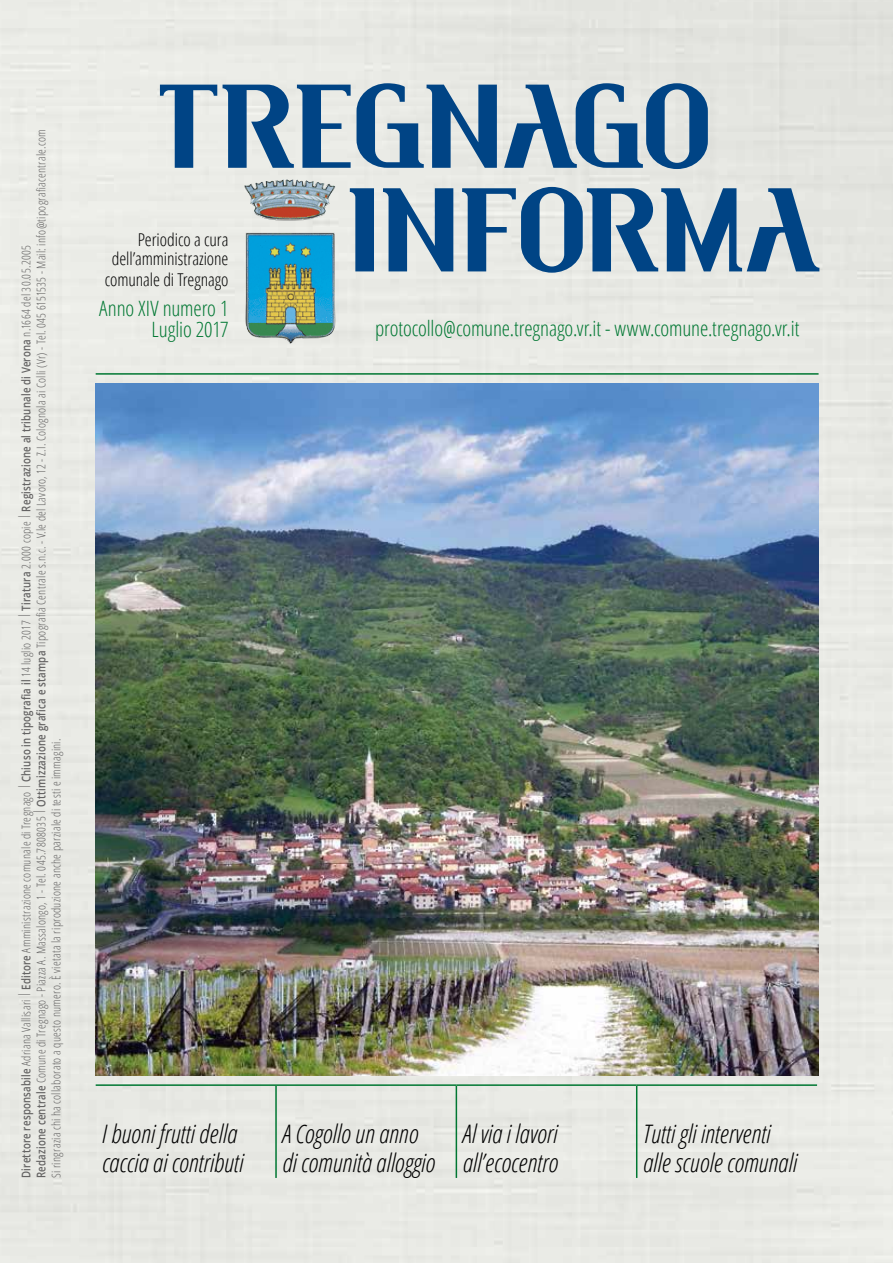
<style>
.page{position:relative;width:893px;height:1263px;background:#e8e9e4}
.page>*{position:absolute;margin:0;border:0;box-sizing:border-box;transform-origin:0 0}
.t1{font:700 123.3px "Maverick";letter-spacing:-.05em;color:#004485}
.t2{font:italic 300 condensed 25.5px/28.5px "Open Sans";color:#000}
.t3{font:300 condensed 21.15px/21.1px "Open Sans";letter-spacing:-.005em;color:#007732;text-align:right}
.t4{font:300 condensed 17.55px "Open Sans";letter-spacing:-.005em;color:#000}
.t5{font:300 condensed 12px/15px "Open Sans";letter-spacing:.025em;color:#646363}
.s1{font-weight:600;font-stretch:normal}
</style>
<div class="page">
<img style="left:244px;top:179px;width:93px;height:165px">
<hr style="left:96px;top:373px;width:723px;height:2px;background:#007732">
<hr style="left:96px;top:1084px;width:180px;height:2px;background:#007732">
<hr style="left:276px;top:1084px;width:180px;height:2px;background:#007732">
<hr style="left:275px;top:1086px;width:2px;height:92px;background:#007732">
<hr style="left:456px;top:1084px;width:181px;height:2px;background:#007732">
<hr style="left:456px;top:1086px;width:1px;height:92px;background:#007732">
<hr style="left:637px;top:1084px;width:180px;height:2px;background:#007732">
<hr style="left:636px;top:1086px;width:1px;height:92px;background:#007732">
<img style="left:96px;top:384px;width:723px;height:692px">
<p class="t5" style="left:18px;top:1178px;width:1050px;rotate:-90deg"><span class="s1">Direttore responsabile</span> Adriana Vallisari | <span class="s1">Editore</span> Amministrazione comunale di Tregnago | <span class="s1">Chiuso in tipografia il</span> 14 luglio 2017 | <span class="s1">Tiratura</span> 2.000 copie | <span class="s1">Registrazione al tribunale di Verona</span> n.1664 del 30.05.2005<br><span class="s1">Redazione centrale</span> Comune di Tregnago - Piazza A. Massalongo, 1 - Tel. 045.7808035 | <span class="s1">Ottimizzazione grafica e stampa</span> Tipografia Centrale s.n.c. - V.le del Lavoro, 12 - Z.I. Colognola ai Colli (Vr) - Tel. 045 6151535 - Mail: info@tipografiacentrale.com<br>Si ringrazia chi ha collaborato a questo numero. È vietata la riproduzione anche parziale di testi e immagini.</p>
<h1 class="t1" style="left:156px;top:52px;width:559px">TREGNAGO</h1>
<h3 class="t4" style="left:138px;top:227px;width:92px">Periodico a cura</h3>
<h3 class="t4" style="left:112px;top:247px;width:118px">dell’amministrazione</h3>
<h3 class="t4" style="left:105px;top:268px;width:125px">comunale di Tregnago</h3>
<h3 class="t3" style="left:99px;top:297px;width:131px">Anno XIV numero 1<br>Luglio 2017</h3>
<h1 class="t1" style="left:345px;top:155px;width:476px">INFORMA</h1>
<h3 class="t3" style="left:375px;top:317px;width:426px">protocollo@comune.tregnago.vr.it - www.comune.tregnago.vr.it</h3>
<h2 class="t2" style="left:102px;top:1119px;width:143px">I buoni frutti della caccia ai contributi</h2>
<h2 class="t2" style="left:282px;top:1119px;width:155px">A Cogollo un anno di comunità alloggio</h2>
<h2 class="t2" style="left:462px;top:1119px;width:97px">Al via i lavori all’ecocentro</h2>
<h2 class="t2" style="left:643px;top:1119px;width:155px">Tutti gli interventi alle scuole comunali</h2>
</div>
